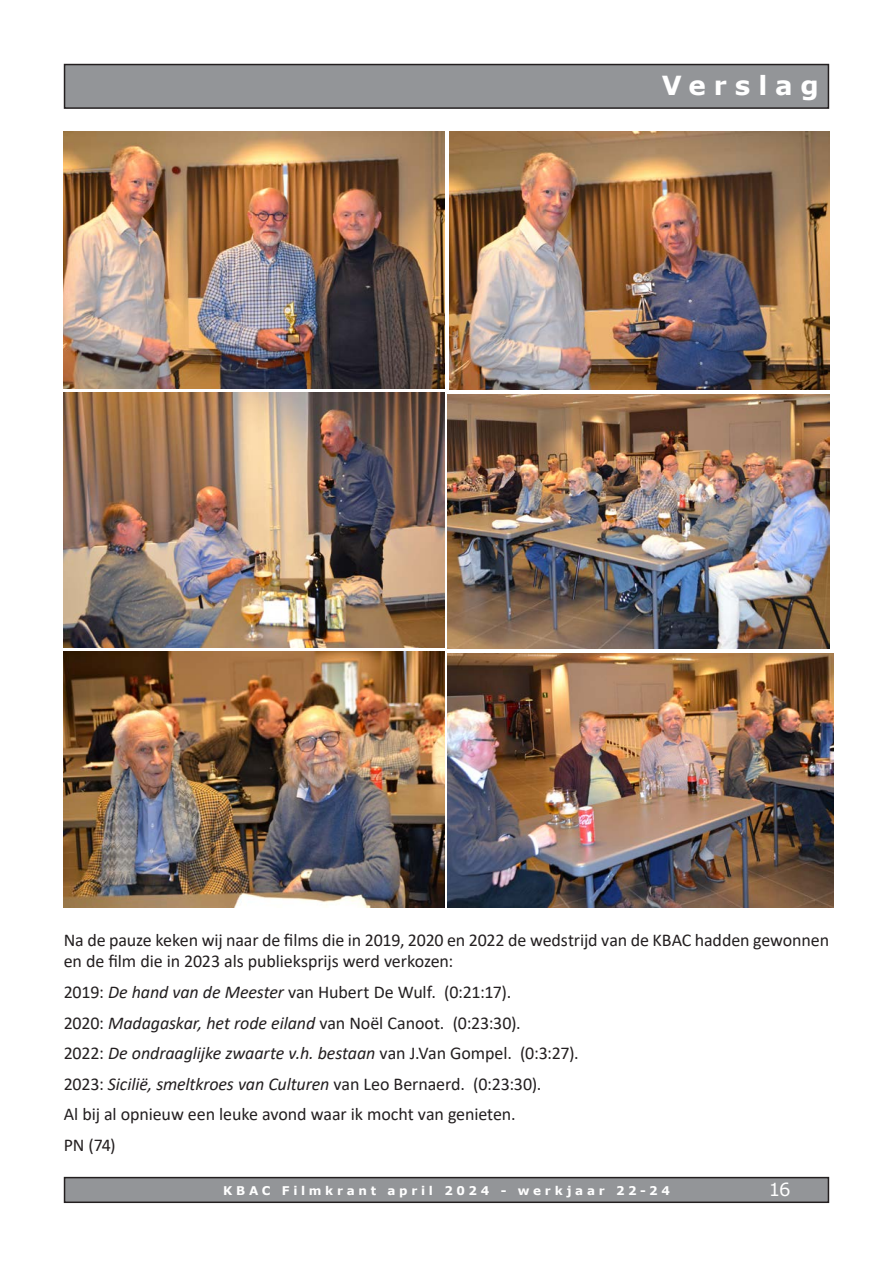
<style>
.page{position:relative;width:893px;height:1263px;background:#fff}
.page>*{position:absolute;margin:0;border:0;box-sizing:border-box;transform-origin:0 0}
.t1{font:700 26.25px "Verdana";letter-spacing:.295em;color:#fff}
.t2{font:18px/30.6px "Calibri";letter-spacing:-.005em;color:#231f20}
.t3{font:18px "Verdana";color:#fff}
.t4{font:700 12px "Verdana";letter-spacing:.31em;color:#fff}
.s1{font-style:italic}
</style>
<div class="page">
<svg style="left:63px;top:63px;width:767px;height:46px;background:#8d8f91"></svg>
<svg style="left:63px;top:1176px;width:767px;height:28px;background:#8d8f91"></svg>
<img style="left:64px;top:132px;width:380px;height:256px">
<img style="left:450px;top:132px;width:379px;height:257px">
<img style="left:448px;top:394px;width:381px;height:255px">
<img style="left:64px;top:393px;width:380px;height:255px">
<img style="left:64px;top:652px;width:380px;height:255px">
<img style="left:448px;top:654px;width:386px;height:253px">
<h1 class="t1" style="left:662px;top:66px;width:158px">Verslag</h1>
<p class="t2" style="left:64px;top:929px;width:767px;line-height:21.6px">Na de pauze keken wij naar de films die in 2019, 2020 en 2022 de wedstrijd van de KBAC hadden gewonnen en de film die in 2023 als publieksprijs werd verkozen:</p>
<p class="t2" style="left:64px;top:976px;width:516px">2019: <span class="s1">De hand van de Meester</span> van Hubert De Wulf. (0:21:17).<br>2020: <span class="s1">Madagaskar, het rode eiland</span> van Noël Canoot. (0:23:30).<br>2022: <span class="s1">De ondraaglijke zwaarte v.h. bestaan</span> van J.Van Gompel. (0:3:27).<br>2023: <span class="s1">Sicilië, smeltkroes van Culturen</span> van Leo Bernaerd. (0:23:30).<br>Al bij al opnieuw een leuke avond waar ik mocht van genieten.<br>PN (74)</p>
<p class="t4" style="left:223px;top:1182px;width:448px">KBAC Filmkrant april 2024 - werkjaar 22-24</p>
<p class="t3" style="left:769px;top:1177px;width:23px">16</p>
</div>
